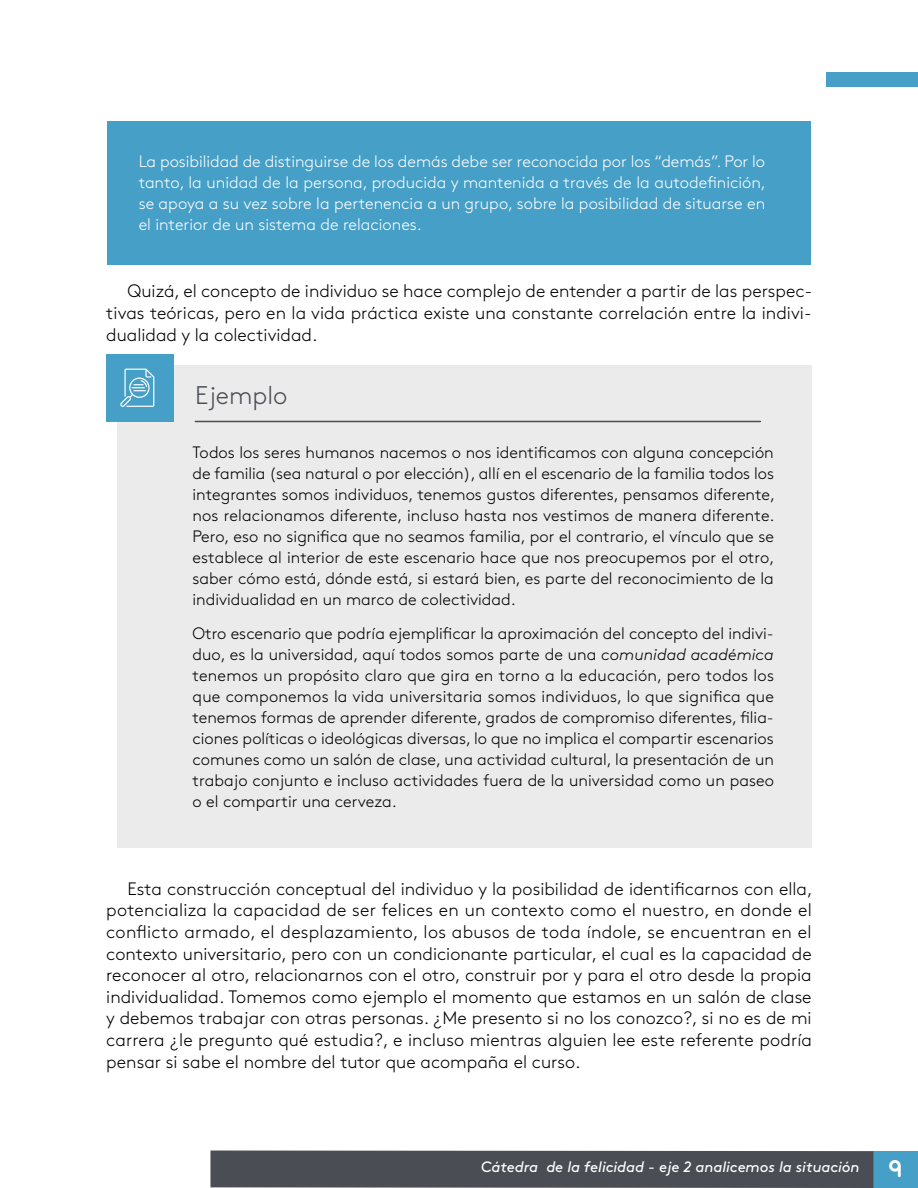
<style>
.page{position:relative;width:918px;height:1188px;background:#fff}
.page>*{position:absolute;margin:0;border:0;box-sizing:border-box;transform-origin:0 0}
.t1{font:300 25.5px "Brown Std";color:#4a4d54}
.t2{font:300 18px/21.6px "Brown Std";color:#000;text-align:justify}
.t3{font:300 16.5px/21px "Brown Std";color:#000}
.t4{font:300 16.5px/21px "Brown Std";color:#fff;text-align:justify}
.t5{font:italic 15px "Brown Std";letter-spacing:-.005em;color:#fff}
.s1{font-style:italic}
.s2{font-family:"Areandina Voz";font-style:normal;font-size:24px}
</style>
<div class="page">
<div style="left:826px;top:72px;width:92px;height:15px;background:#469fc7"></div>
<div style="left:873px;top:1151px;width:45px;height:37px;background:#469fc7"></div>
<div style="left:210px;top:1151px;width:663px;height:37px;background:#4a4d54"></div>
<div style="left:107px;top:121px;width:704px;height:144px;background:#469fc7"></div>
<div style="left:117px;top:365px;width:695px;height:482px;background:#ebebeb"></div>
<div style="left:106px;top:354px;width:68px;height:67px;background:#469fc7"></div>
<hr style="left:195px;top:421px;width:565px;height:1px;background:#4a4d54">
<svg style="left:120px;top:369px;width:34px;height:38px"></svg>
<p class="t4" style="left:139px;top:151px;width:629px">La posibilidad de distinguirse de los demás debe ser reconocida por los “demás”. Por lo tanto, la unidad de la persona, producida y mantenida a través de la autodefinición, se apoya a su vez sobre la pertenencia a un grupo, sobre la posibilidad de situarse en el interior de un sistema de relaciones.</p>
<p class="t2" style="left:106px;top:281px;width:707px;text-indent:21px">Quizá, el concepto de individuo se hace complejo de entender a partir de las perspec&shy;tivas teóricas, pero en la vida práctica existe una constante correlación entre la indivi&shy;dualidad y la colectividad.</p>
<h1 class="t1" style="left:195px;top:380px;width:94px">Ejemplo</h1>
<p class="t3" style="left:193px;top:442px;width:584px">Todos los seres humanos nacemos o nos identificamos con alguna concepción de familia (sea natural o por elección), allí en el escenario de la familia todos los integrantes somos individuos, tenemos gustos diferentes, pensamos diferente, nos relacionamos diferente, incluso hasta nos vestimos de manera diferente.<br>Pero, eso no significa que no seamos familia, por el contrario, el vínculo que se establece al interior de este escenario hace que nos preocupemos por el otro, saber cómo está, dónde está, si estará bien, es parte del reconocimiento de la individualidad en un marco de colectividad.</p>
<p class="t3" style="left:193px;top:623px;width:583px;text-align:justify">Otro escenario que podría ejemplificar la aproximación del concepto del indivi&shy;duo, es la universidad, aquí todos somos parte de una <span class="s1">comunidad académica </span>tenemos un propósito claro que gira en torno a la educación, pero todos los que componemos la vida universitaria somos individuos, lo que significa que tenemos formas de aprender diferente, grados de compromiso diferentes, filia&shy;ciones políticas o ideológicas diversas, lo que no implica el compartir escenarios comunes como un salón de clase, una actividad cultural, la presentación de un trabajo conjunto e incluso actividades fuera de la universidad como un paseo o el compartir una cerveza.</p>
<p class="t2" style="left:106px;top:878px;width:708px;text-indent:21px">Esta construcción conceptual del individuo y la posibilidad de identificarnos con ella, potencializa la capacidad de ser felices en un contexto como el nuestro, en donde el conflicto armado, el desplazamiento, los abusos de toda índole, se encuentran en el contexto universitario, pero con un condicionante particular, el cual es la capacidad de reconocer al otro, relacionarnos con el otro, construir por y para el otro desde la propia individualidad. Tomemos como ejemplo el momento que estamos en un salón de clase y debemos trabajar con otras personas. ¿Me presento si no los conozco?, si no es de mi carrera ¿le pregunto qué estudia?, e incluso mientras alguien lee este referente podría pensar si sabe el nombre del tutor que acompaña el curso.</p>
<p class="t5" style="left:481px;top:1158px;width:423px">Cátedra de la felicidad - eje 2 analicemos la situación <span class="s2">9</span></p>
</div>
